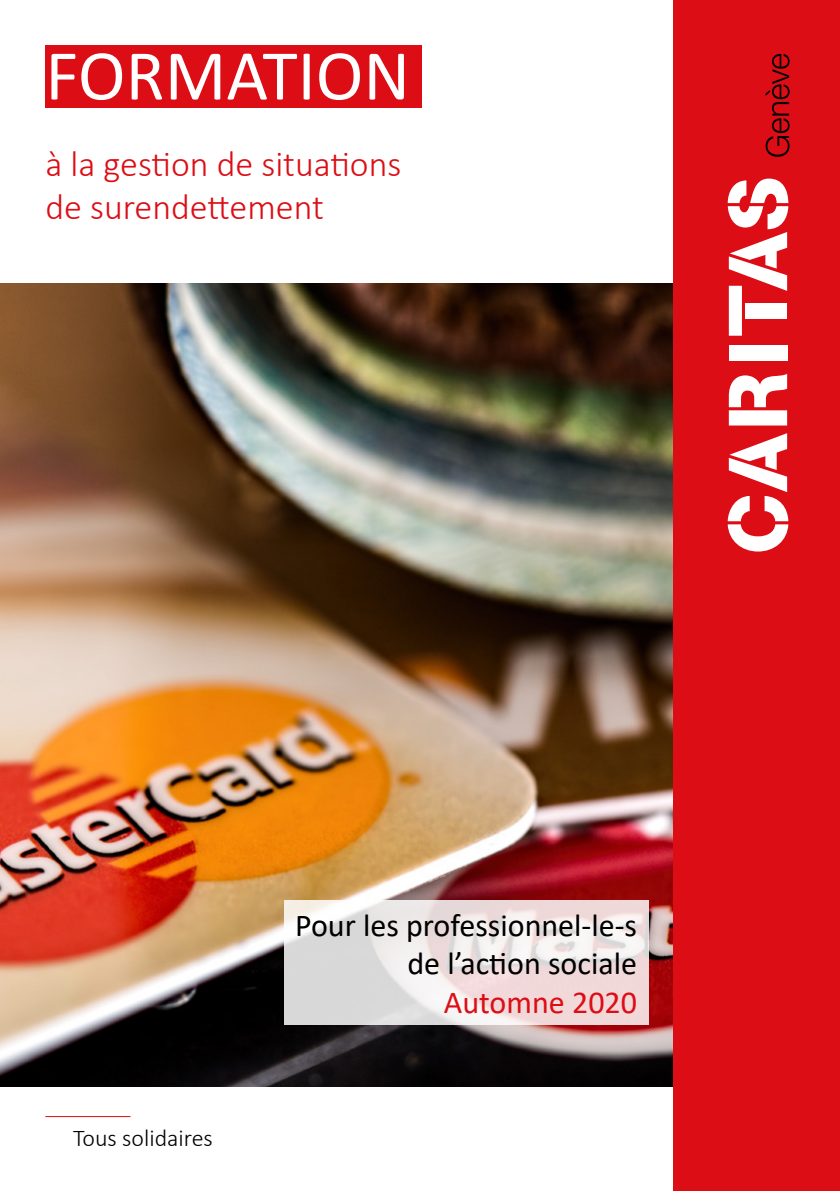
<style>
.page{position:relative;width:840px;height:1191px;background:#fff}
.page>*{position:absolute;margin:0;border:0;box-sizing:border-box;transform-origin:0 0}
.t1{font:72px "Calibri";color:#fff}
.t2{font:300 36px/43.2px "Calibri";color:#dc0d15}
.t3{font:32px/38.4px "Calibri";color:#000;text-align:right}
.t4{font:32px "Calibri";color:#dc0d15}
.t5{font:300 24px "Calibri";color:#000}
</style>
<div class="page">
<img style="left:0;top:283px;width:672px;height:803px">
<div style="left:672px;top:0;width:167px;height:1191px;background:#dc0d15"></div>
<hr style="left:45px;top:1116px;width:85px;height:1px;background:#dc0d15">
<svg style="left:283px;top:900px;width:365px;height:125px"></svg>
<div style="left:45px;top:45px;width:376px;height:63px;background:#dc0d15"></div>
<div style="left:728px;top:346px;width:58px;height:15px;background:#fff"></div>
<svg style="left:727px;top:433px;width:60px;height:118px"></svg>
<svg style="left:728px;top:374px;width:58px;height:51px"></svg>
<svg style="left:727px;top:179px;width:60px;height:157px"></svg>
<svg style="left:765px;top:54px;width:24px;height:103px"></svg>
<h1 class="t1" style="left:45px;top:25px;width:366px">FORMATION</h1>
<p class="t2" style="left:45px;top:142px;width:357px">à la gestion de situations de surendettement</p>
<p class="t5" style="left:73px;top:1122px;width:141px">Tous solidaires</p>
<p class="t3" style="left:295px;top:905px;width:343px">Pour les professionnel-le-s de l’action sociale</p>
<p class="t4" style="left:443px;top:979px;width:195px">Automne 2020</p>
</div>
